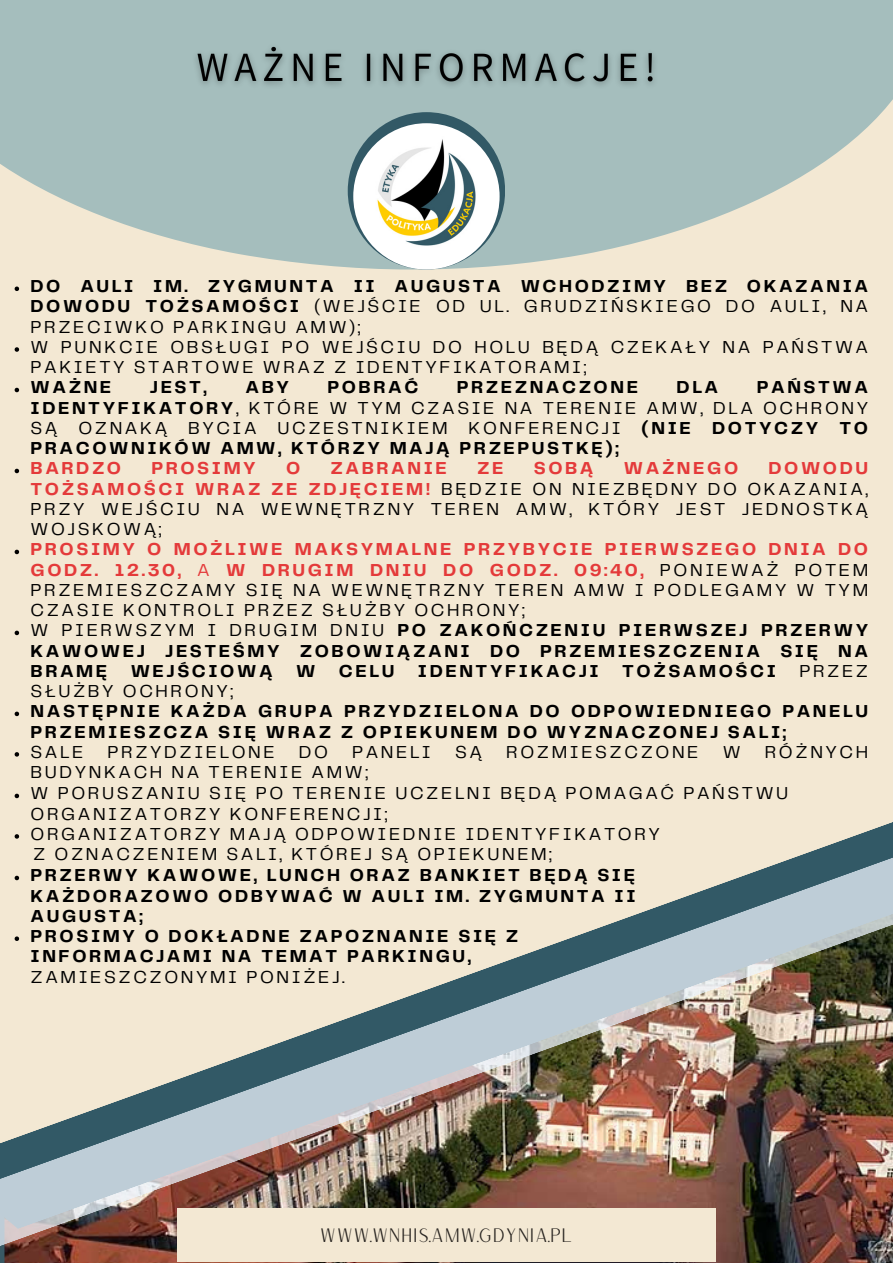
<style>
.page{position:relative;width:893px;height:1264px;background:#fff}
.page>*{position:absolute;margin:0;border:0;box-sizing:border-box;transform-origin:0 0}
.t1{font:19.05px "Versailles";color:#282420}
.t2{font:18px/20.2px "Telegraf";letter-spacing:.145em;color:#000;text-align:justify}
.t3{font:700 18px/20.2px "Telegraf";letter-spacing:.145em;color:#000;text-align:justify}
.t4{font:700 18px "Telegraf";letter-spacing:.145em;color:#e43a3a}
.s1{font-weight:400}
.s2{font-weight:700}
.s3{font-weight:700;color:#e43a3a}
.s4{color:#e43a3a}
</style>
<div class="page">
<div style="left:0;top:56px;width:892px;height:1206px;background:#f3e8d3"></div>
<img style="left:0;top:837px;width:892px;height:412px">
<svg style="left:0;top:0;width:892px;height:269px;fill:#a5bebd"></svg>
<div style="left:348px;top:112px;width:157px;height:157px;background:#325966;border-radius:50%"></div>
<img style="left:353px;top:123px;width:146px;height:146px;border-radius:50%">
<div style="left:177px;top:1208px;width:538px;height:54px;background:#f3e8d3"></div>
<img style="left:187px;top:38px;width:477px;height:56px">
<svg style="left:15px;top:286px;width:4px;height:5px"></svg>
<svg style="left:15px;top:347px;width:4px;height:5px"></svg>
<svg style="left:15px;top:388px;width:4px;height:4px"></svg>
<svg style="left:15px;top:468px;width:4px;height:5px"></svg>
<svg style="left:15px;top:549px;width:4px;height:5px"></svg>
<svg style="left:15px;top:630px;width:4px;height:5px"></svg>
<svg style="left:15px;top:711px;width:4px;height:5px"></svg>
<svg style="left:15px;top:752px;width:4px;height:4px"></svg>
<svg style="left:15px;top:875px;width:4px;height:5px"></svg>
<svg style="left:15px;top:936px;width:4px;height:5px"></svg>
<svg style="left:15px;top:793px;width:4px;height:5px"></svg>
<svg style="left:15px;top:834px;width:4px;height:4px"></svg>
<p class="t3" style="left:31px;top:277px;width:839px">DO AULI IM. ZYGMUNTA II AUGUSTA WCHODZIMY BEZ OKAZANIA DOWODU TOŻSAMOŚCI <span class="s1">(WEJŚCIE OD UL. GRUDZIŃSKIEGO DO AULI, NA PRZECIWKO PARKINGU AMW);</span></p>
<p class="t2" style="left:31px;top:338px;width:839px">W PUNKCIE OBSŁUGI PO WEJŚCIU DO HOLU BĘDĄ CZEKAŁY NA PAŃSTWA<br>PAKIETY STARTOWE WRAZ Z IDENTYFIKATORAMI;</p>
<p class="t3" style="left:31px;top:378px;width:82px">WAŻNE</p>
<p class="t3" style="left:150px;top:378px;width:58px">JEST,</p>
<p class="t3" style="left:245px;top:378px;width:45px">ABY</p>
<p class="t3" style="left:327px;top:378px;width:92px">POBRAĆ</p>
<p class="t3" style="left:457px;top:378px;width:183px">PRZEZNACZONE</p>
<p class="t3" style="left:676px;top:378px;width:43px">DLA</p>
<p class="t2" style="left:31px;top:378px;width:839px;text-indent:726px"><span class="s2">PAŃSTWA IDENTYFIKATORY</span>, KTÓRE W TYM CZASIE NA TERENIE AMW, DLA OCHRONY SĄ OZNAKĄ BYCIA UCZESTNIKIEM KONFERENCJI <span class="s2">(NIE DOTYCZY TO PRACOWNIKÓW AMW, KTÓRZY MAJĄ PRZEPUSTKĘ);</span></p>
<p class="t4" style="left:31px;top:460px;width:92px">BARDZO</p>
<p class="t4" style="left:151px;top:460px;width:106px">PROSIMY</p>
<p class="t4" style="left:286px;top:460px;width:16px">O</p>
<p class="t4" style="left:330px;top:460px;width:118px">ZABRANIE</p>
<p class="t4" style="left:477px;top:460px;width:28px">ZE</p>
<p class="t4" style="left:533px;top:460px;width:61px">SOBĄ</p>
<p class="t4" style="left:623px;top:460px;width:116px">WAŻNEGO</p>
<p class="t2" style="left:31px;top:459px;width:839px;text-indent:737px"><span class="s3">DOWODU TOŻSAMOŚCI WRAZ ZE ZDJĘCIEM!</span> BĘDZIE ON NIEZBĘDNY DO OKAZANIA, PRZY WEJŚCIU NA WEWNĘTRZNY TEREN AMW, KTÓRY JEST JEDNOSTKĄ WOJSKOWĄ;</p>
<p class="t2" style="left:31px;top:540px;width:839px"><span class="s3">PROSIMY O MOŻLIWE MAKSYMALNE PRZYBYCIE PIERWSZEGO DNIA DO GODZ. 12.30,</span> <span class="s4">A</span> <span class="s3">W DRUGIM DNIU DO GODZ. 09:40,</span> PONIEWAŻ POTEM PRZEMIESZCZAMY SIĘ NA WEWNĘTRZNY TEREN AMW I PODLEGAMY W TYM CZASIE KONTROLI PRZEZ SŁUŻBY OCHRONY;</p>
<p class="t3" style="left:31px;top:621px;width:839px"><span class="s1">W PIERWSZYM I DRUGIM DNIU</span> PO ZAKOŃCZENIU PIERWSZEJ PRZERWY KAWOWEJ JESTEŚMY ZOBOWIĄZANI DO PRZEMIESZCZENIA SIĘ NA BRAMĘ</p>
<p class="t3" style="left:131px;top:661px;width:143px">WEJŚCIOWĄ</p>
<p class="t3" style="left:296px;top:661px;width:21px">W</p>
<p class="t3" style="left:339px;top:661px;width:57px">CELU</p>
<p class="t3" style="left:418px;top:661px;width:182px">IDENTYFIKACJI</p>
<p class="t3" style="left:622px;top:661px;width:155px">TOŻSAMOŚCI</p>
<p class="t2" style="left:799px;top:661px;width:70px">PRZEZ</p>
<p class="t2" style="left:31px;top:682px;width:204px">SŁUŻBY OCHRONY;</p>
<p class="t3" style="left:31px;top:702px;width:839px">NASTĘPNIE KAŻDA GRUPA PRZYDZIELONA DO ODPOWIEDNIEGO PANELU<br>PRZEMIESZCZA SIĘ WRAZ Z OPIEKUNEM DO WYZNACZONEJ SALI;</p>
<p class="t2" style="left:31px;top:742px;width:54px">SALE</p>
<p class="t2" style="left:107px;top:742px;width:169px">PRZYDZIELONE</p>
<p class="t2" style="left:299px;top:742px;width:31px">DO</p>
<p class="t2" style="left:352px;top:742px;width:80px">PANELI</p>
<p class="t2" style="left:455px;top:742px;width:28px">SĄ</p>
<p class="t2" style="left:506px;top:742px;width:194px">ROZMIESZCZONE</p>
<p class="t2" style="left:722px;top:742px;width:19px">W</p>
<p class="t2" style="left:764px;top:742px;width:105px">RÓŻNYCH</p>
<p class="t2" style="left:31px;top:762px;width:339px">BUDYNKACH NA TERENIE AMW;</p>
<p class="t2" style="left:31px;top:784px;width:759px">W PORUSZANIU SIĘ PO TERENIE UCZELNI BĘDĄ POMAGAĆ PAŃSTWU<br>ORGANIZATORZY KONFERENCJI;</p>
<p class="t2" style="left:31px;top:824px;width:631px">ORGANIZATORZY MAJĄ ODPOWIEDNIE IDENTYFIKATORY</p>
<p class="t2" style="left:33px;top:844px;width:520px">Z OZNACZENIEM SALI, KTÓREJ SĄ OPIEKUNEM;</p>
<p class="t3" style="left:31px;top:866px;width:606px">PRZERWY KAWOWE, LUNCH ORAZ BANKIET BĘDĄ SIĘ KAŻDORAZOWO ODBYWAĆ W AULI IM. ZYGMUNTA II AUGUSTA;</p>
<p class="t3" style="left:31px;top:926px;width:489px;text-align:left">PROSIMY O DOKŁADNE ZAPOZNANIE SIĘ Z<br>INFORMACJAMI NA TEMAT PARKINGU,<br><span class="s1">ZAMIESZCZONYMI PONIŻEJ.</span></p>
<p class="t1" style="left:319px;top:1223px;width:255px">WWW.WNHIS.AMW.GDYNIA.PL</p>
</div>
